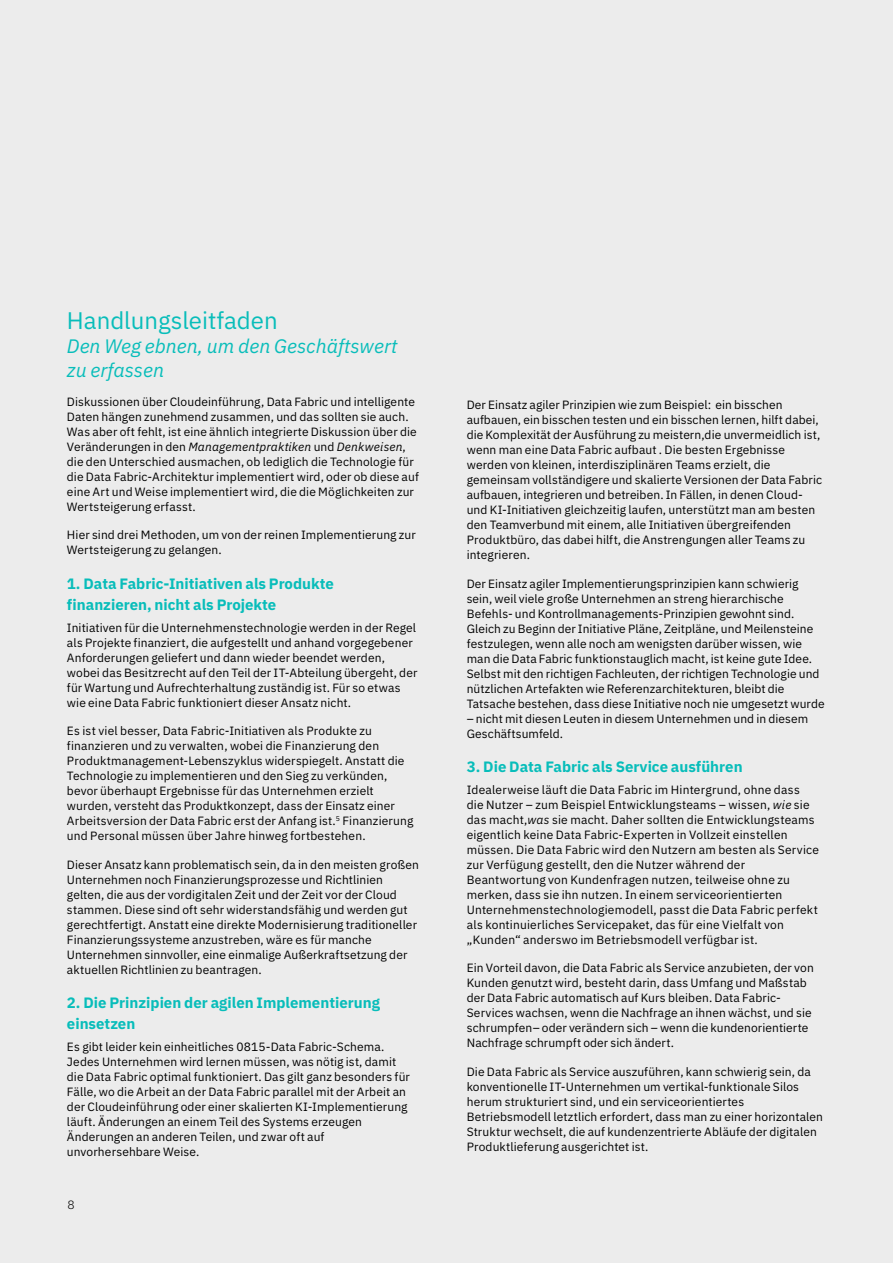
<style>
.page{position:relative;width:893px;height:1263px;background:#ececec}
.page>*{position:absolute;margin:0;border:0;box-sizing:border-box;transform-origin:0 0}
.t1{font:24px "IBM Plex Sans";color:#08bdba}
.t2{font:italic 19.5px/24px "IBM Plex Sans";color:#08bdba}
.t3{font:700 15px/21px "IBM Plex Sans";color:#08bdba}
.t4{font:12px/15px "IBM Plex Sans";letter-spacing:.01em;color:#000}
.t5{font:300 12px "IBM Plex Sans";color:#000}
.s1{font-style:italic}
</style>
<div class="page">
<h1 class="t1" style="left:67px;top:302px;width:212px">Handlungsleitfaden</h1>
<h2 class="t2" style="left:67px;top:333px;width:332px">Den Weg ebnen, um den Geschäftswert zu erfassen</h2>
<p class="t4" style="left:67px;top:393px;width:353px">Diskussionen über Cloudeinführung, Data Fabric und intelligente Daten hängen zunehmend zusammen, und das sollten sie auch.<br>Was aber oft fehlt, ist eine ähnlich integrierte Diskussion über die Veränderungen in den <span class="s1">Managementpraktiken</span> und <span class="s1">Denkweisen</span>, die den Unterschied ausmachen, ob lediglich die Technologie für die Data Fabric-Architektur implementiert wird, oder ob diese auf eine Art und Weise implementiert wird, die die Möglichkeiten zur Wertsteigerung erfasst.</p>
<p class="t4" style="left:67px;top:526px;width:350px">Hier sind drei Methoden, um von der reinen Implementierung zur<br>Wertsteigerung zu gelangen.</p>
<p class="t3" style="left:67px;top:572px;width:268px">1. Data Fabric-Initiativen als Produkte finanzieren, nicht als Projekte</p>
<p class="t4" style="left:67px;top:619px;width:352px">Initiativen für die Unternehmenstechnologie werden in der Regel als Projekte finanziert, die aufgestellt und anhand vorgegebener Anforderungen geliefert und dann wieder beendet werden, wobei das Besitzrecht auf den Teil der IT-Abteilung übergeht, der für Wartung und Aufrechterhaltung zuständig ist. Für so etwas wie eine Data Fabric funktioniert dieser Ansatz nicht.</p>
<p class="t4" style="left:67px;top:722px;width:348px">Es ist viel besser, Data Fabric-Initiativen als Produkte zu finanzieren und zu verwalten, wobei die Finanzierung den Produktmanagement-Lebenszyklus widerspiegelt. Anstatt die Technologie zu implementieren und den Sieg zu verkünden, bevor überhaupt Ergebnisse für das Unternehmen erzielt wurden, versteht das Produktkonzept, dass der Einsatz einer Arbeitsversion der Data Fabric erst der Anfang ist.<sup>5</sup> Finanzierung und Personal müssen über Jahre hinweg fortbestehen.</p>
<p class="t4" style="left:67px;top:856px;width:354px">Dieser Ansatz kann problematisch sein, da in den meisten großen Unternehmen noch Finanzierungsprozesse und Richtlinien gelten, die aus der vordigitalen Zeit und der Zeit vor der Cloud stammen. Diese sind oft sehr widerstandsfähig und werden gut gerechtfertigt. Anstatt eine direkte Modernisierung traditioneller Finanzierungssysteme anzustreben, wäre es für manche Unternehmen sinnvoller, eine einmalige Außerkraftsetzung der aktuellen Richtlinien zu beantragen.</p>
<p class="t3" style="left:67px;top:991px;width:315px">2. Die Prinzipien der agilen Implementierung einsetzen</p>
<p class="t4" style="left:67px;top:1038px;width:345px">Es gibt leider kein einheitliches 0815-Data Fabric-Schema.<br>Jedes Unternehmen wird lernen müssen, was nötig ist, damit die Data Fabric optimal funktioniert. Das gilt ganz besonders für Fälle, wo die Arbeit an der Data Fabric parallel mit der Arbeit an der Cloudeinführung oder einer skalierten KI-Implementierung läuft. Änderungen an einem Teil des Systems erzeugen Änderungen an anderen Teilen, und zwar oft auf unvorhersehbare Weise.</p>
<p class="t5" style="left:68px;top:1196px;width:9px">8</p>
<p class="t4" style="left:467px;top:396px;width:357px">Der Einsatz agiler Prinzipien wie zum Beispiel: ein bisschen aufbauen, ein bisschen testen und ein bisschen lernen, hilft dabei, die Komplexität der Ausführung zu meistern,die unvermeidlich ist, wenn man eine Data Fabric aufbaut . Die besten Ergebnisse werden von kleinen, interdisziplinären Teams erzielt, die gemeinsam vollständigere und skalierte Versionen der Data Fabric aufbauen, integrieren und betreiben. In Fällen, in denen Cloud&shy;und KI-Initiativen gleichzeitig laufen, unterstützt man am besten den Teamverbund mit einem, alle Initiativen übergreifenden Produktbüro, das dabei hilft, die Anstrengungen aller Teams zu integrieren.</p>
<p class="t4" style="left:467px;top:575px;width:360px">Der Einsatz agiler Implementierungsprinzipien kann schwierig sein, weil viele große Unternehmen an streng hierarchische Befehls- und Kontrollmanagements-Prinzipien gewohnt sind.<br>Gleich zu Beginn der Initiative Pläne, Zeitpläne, und Meilensteine festzulegen, wenn alle noch am wenigsten darüber wissen, wie man die Data Fabric funktionstauglich macht, ist keine gute Idee.<br>Selbst mit den richtigen Fachleuten, der richtigen Technologie und nützlichen Artefakten wie Referenzarchitekturen, bleibt die Tatsache bestehen, dass diese Initiative noch nie umgesetzt wurde</p>
<p class="t4" style="left:467px;top:710px;width:343px">– nicht mit diesen Leuten in diesem Unternehmen und in diesem<br>Geschäftsumfeld.</p>
<p class="t3" style="left:467px;top:755px;width:277px">3. Die Data Fabric als Service ausführen</p>
<p class="t4" style="left:467px;top:781px;width:354px">Idealerweise läuft die Data Fabric im Hintergrund, ohne dass die Nutzer – zum Beispiel Entwicklungsteams – wissen, <span class="s1">wie</span> sie das macht,<span class="s1">was</span> sie macht. Daher sollten die Entwicklungsteams eigentlich keine Data Fabric-Experten in Vollzeit einstellen müssen. Die Data Fabric wird den Nutzern am besten als Service zur Verfügung gestellt, den die Nutzer während der Beantwortung von Kundenfragen nutzen, teilweise ohne zu merken, dass sie ihn nutzen. In einem serviceorientierten Unternehmenstechnologiemodell, passt die Data Fabric perfekt als kontinuierliches Servicepaket, das für eine Vielfalt von „Kunden“ anderswo im Betriebsmodell verfügbar ist.</p>
<p class="t4" style="left:467px;top:959px;width:349px">Ein Vorteil davon, die Data Fabric als Service anzubieten, der von Kunden genutzt wird, besteht darin, dass Umfang und Maßstab der Data Fabric automatisch auf Kurs bleiben. Data Fabric-Services wachsen, wenn die Nachfrage an ihnen wächst, und sie schrumpfen– oder verändern sich – wenn die kundenorientierte Nachfrage schrumpft oder sich ändert.</p>
<p class="t4" style="left:467px;top:1063px;width:358px">Die Data Fabric als Service auszuführen, kann schwierig sein, da konventionelle IT-Unternehmen um vertikal-funktionale Silos herum strukturiert sind, und ein serviceorientiertes Betriebsmodell letztlich erfordert, dass man zu einer horizontalen Struktur wechselt, die auf kundenzentrierte Abläufe der digitalen Produktlieferung ausgerichtet ist.</p>
</div>
